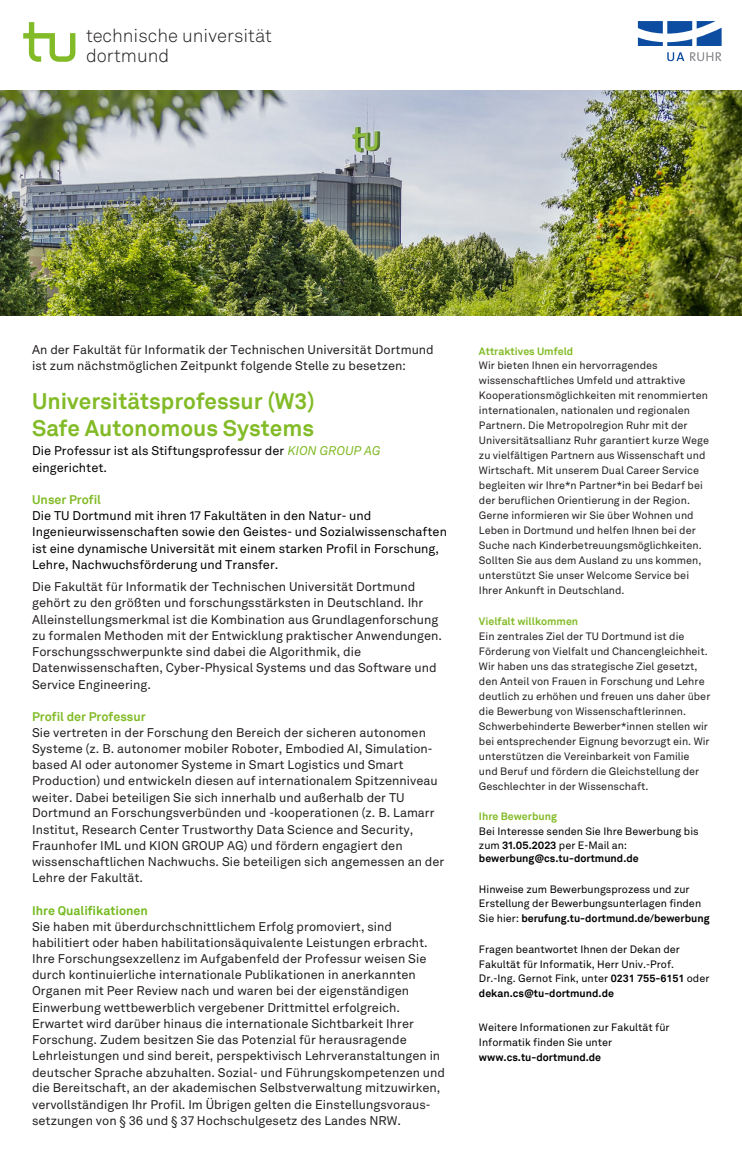
<style>
.page{position:relative;width:742px;height:1164px;background:#fff}
.page>*{position:absolute;margin:0;border:0;box-sizing:border-box;transform-origin:0 0}
.t1{font:700 22.5px/27px "Akkurat";color:#82bb27}
.t2{font:300 18.38px/19.2px "Akkurat";color:#231f20}
.t3{font:12.5px/16.2px "Akkurat LL";color:#231f20}
.t4{font:12.5px/16.2px "Akkurat LL";color:#000}
.t5{font:700 12.5px "Akkurat";color:#82bb27}
.t6{font:700 12.5px "Akkurat";color:#73b91e}
.t7{font:10.62px/15px "Akkurat LL";color:#231f20}
.t8{font:10.62px/14.5px "Akkurat LL";color:#000}
.t9{font:700 10.62px "Akkurat";color:#000}
.t10{font:700 10.62px "Akkurat";color:#82bb27}
.s1{font-style:italic;color:#82bb27}
.s2{font-weight:700}
.s3{font-family:"Akkurat LL";font-weight:400}
.s4{font-family:"Akkurat";font-weight:700}
</style>
<div class="page">
<svg style="left:23px;top:22px;width:52px;height:40px"></svg>
<img style="left:0;top:90px;width:741px;height:225px">
<svg style="left:637px;top:21px;width:84px;height:25px"></svg>
<svg style="left:667px;top:52px;width:54px;height:9px"></svg>
<h2 class="t2" style="left:86px;top:27px;width:187px">technische universität dortmund</h2>
<p class="t3" style="left:32px;top:341px;width:403px">An der Fakultät für Informatik der Technischen Universität Dortmund ist zum nächstmöglichen Zeitpunkt folgende Stelle zu besetzen:</p>
<h1 class="t1" style="left:32px;top:387px;width:284px">Universitätsprofessur (W3)<br>Safe Autonomous Systems</h1>
<p class="t4" style="left:32px;top:442px;width:350px">Die Professur ist als Stiftungsprofessur der <span class="s1">KION GROUP AG </span>eingerichtet.</p>
<p class="t5" style="left:32px;top:491px;width:70px">Unser Profil</p>
<p class="t4" style="left:32px;top:507px;width:416px">Die TU Dortmund mit ihren 17 Fakultäten in den Natur- und Ingenieurwissenschaften sowie den Geistes- und Sozialwissenschaften ist eine dynamische Universität mit einem starken Profil in Forschung, Lehre, Nachwuchsförderung und Transfer.</p>
<p class="t3" style="left:32px;top:578px;width:411px">Die Fakultät für Informatik der Technischen Universität Dortmund gehört zu den größten und forschungsstärksten in Deutschland. Ihr Alleinstellungsmerkmal ist die Kombination aus Grundlagenforschung zu formalen Methoden mit der Entwicklung praktischer Anwendungen.<br>Forschungsschwerpunkte sind dabei die Algorithmik, die Datenwissenschaften, Cyber-Physical Systems und das Software und Service Engineering.</p>
<p class="t5" style="left:32px;top:708px;width:115px">Profil der Professur</p>
<p class="t3" style="left:32px;top:724px;width:413px">Sie vertreten in der Forschung den Bereich der sicheren autonomen Systeme (z. B. autonomer mobiler Roboter, Embodied AI, Simulation&shy;based AI oder autonomer Systeme in Smart Logistics und Smart Production) und entwickeln diesen auf internationalem Spitzenniveau weiter. Dabei beteiligen Sie sich innerhalb und außerhalb der TU Dortmund an Forschungsverbünden und -kooperationen (z. B. Lamarr Institut, Research Center Trustworthy Data Science and Security, Fraunhofer IML und KION GROUP AG) und fördern engagiert den wissenschaftlichen Nachwuchs. Sie beteiligen sich angemessen an der Lehre der Fakultät.</p>
<p class="t6" style="left:32px;top:902px;width:117px">Ihre Qualifikationen</p>
<p class="t3" style="left:32px;top:917px;width:414px">Sie haben mit überdurchschnittlichem Erfolg promoviert, sind habilitiert oder haben habilitationsäquivalente Leistungen erbracht.<br>Ihre Forschungsexzellenz im Aufgabenfeld der Professur weisen Sie durch kontinuierliche internationale Publikationen in anerkannten Organen mit Peer Review nach und waren bei der eigenständigen Einwerbung wettbewerblich vergebener Drittmittel erfolgreich.<br>Erwartet wird darüber hinaus die internationale Sichtbarkeit Ihrer Forschung. Zudem besitzen Sie das Potenzial für herausragende Lehrleistungen und sind bereit, perspektivisch Lehrveranstaltungen in deutscher Sprache abzuhalten. Sozial- und Führungskompetenzen und die Bereitschaft, an der akademischen Selbstverwaltung mitzuwirken, vervollständigen Ihr Profil. Im Übrigen gelten die Einstellungsvoraus&shy;setzungen von § 36 und § 37 Hochschulgesetz des Landes NRW.</p>
<p class="t10" style="left:479px;top:344px;width:96px">Attraktives Umfeld</p>
<p class="t7" style="left:479px;top:358px;width:231px">Wir bieten Ihnen ein hervorragendes wissenschaftliches Umfeld und attraktive Kooperationsmöglichkeiten mit renommierten internationalen, nationalen und regionalen Partnern. Die Metropolregion Ruhr mit der Universitätsallianz Ruhr garantiert kurze Wege zu vielfältigen Partnern aus Wissenschaft und Wirtschaft. Mit unserem Dual Career Service begleiten wir Ihre*n Partner*in bei Bedarf bei der beruflichen Orientierung in der Region.<br>Gerne informieren wir Sie über Wohnen und Leben in Dortmund und helfen Ihnen bei der Suche nach Kinderbetreuungsmöglichkeiten.<br>Sollten Sie aus dem Ausland zu uns kommen, unterstützt Sie unser Welcome Service bei Ihrer Ankunft in Deutschland.</p>
<p class="t10" style="left:479px;top:614px;width:101px">Vielfalt willkommen</p>
<p class="t7" style="left:479px;top:628px;width:233px">Ein zentrales Ziel der TU Dortmund ist die Förderung von Vielfalt und Chancengleichheit.<br>Wir haben uns das strategische Ziel gesetzt, den Anteil von Frauen in Forschung und Lehre deutlich zu erhöhen und freuen uns daher über die Bewerbung von Wissenschaftlerinnen.<br>Schwerbehinderte Bewerber*innen stellen wir bei entsprechender Eignung bevorzugt ein. Wir unterstützen die Vereinbarkeit von Familie und Beruf und fördern die Gleichstellung der Geschlechter in der Wissenschaft.</p>
<p class="t10" style="left:479px;top:809px;width:79px">Ihre Bewerbung</p>
<p class="t8" style="left:479px;top:823px;width:221px">Bei Interesse senden Sie Ihre Bewerbung bis zum <span class="s2">31.05.2023</span> per E-Mail an:</p>
<p class="t9" style="left:479px;top:851px;width:161px">bewerbung@cs.tu-dortmund.de</p>
<p class="t8" style="left:479px;top:881px;width:224px">Hinweise zum Bewerbungsprozess und zur<br>Erstellung der Bewerbungsunterlagen finden</p>
<p class="t9" style="left:479px;top:911px;width:232px"><span class="s3">Sie hier:</span> berufung.tu-dortmund.de/bewerbung</p>
<p class="t8" style="left:479px;top:941px;width:232px">Fragen beantwortet Ihnen der Dekan der<br>Fakultät für Informatik, Herr Univ.-Prof.<br>Dr.-Ing. Gernot Fink, unter <span class="s4">0231 755-6151</span> oder</p>
<p class="t9" style="left:479px;top:986px;width:136px">dekan.cs@tu-dortmund.de</p>
<p class="t8" style="left:479px;top:1019px;width:192px;line-height:14.9px">Weitere Informationen zur Fakultät für<br>Informatik finden Sie unter</p>
<p class="t9" style="left:479px;top:1050px;width:124px">www.cs.tu-dortmund.de</p>
</div>
